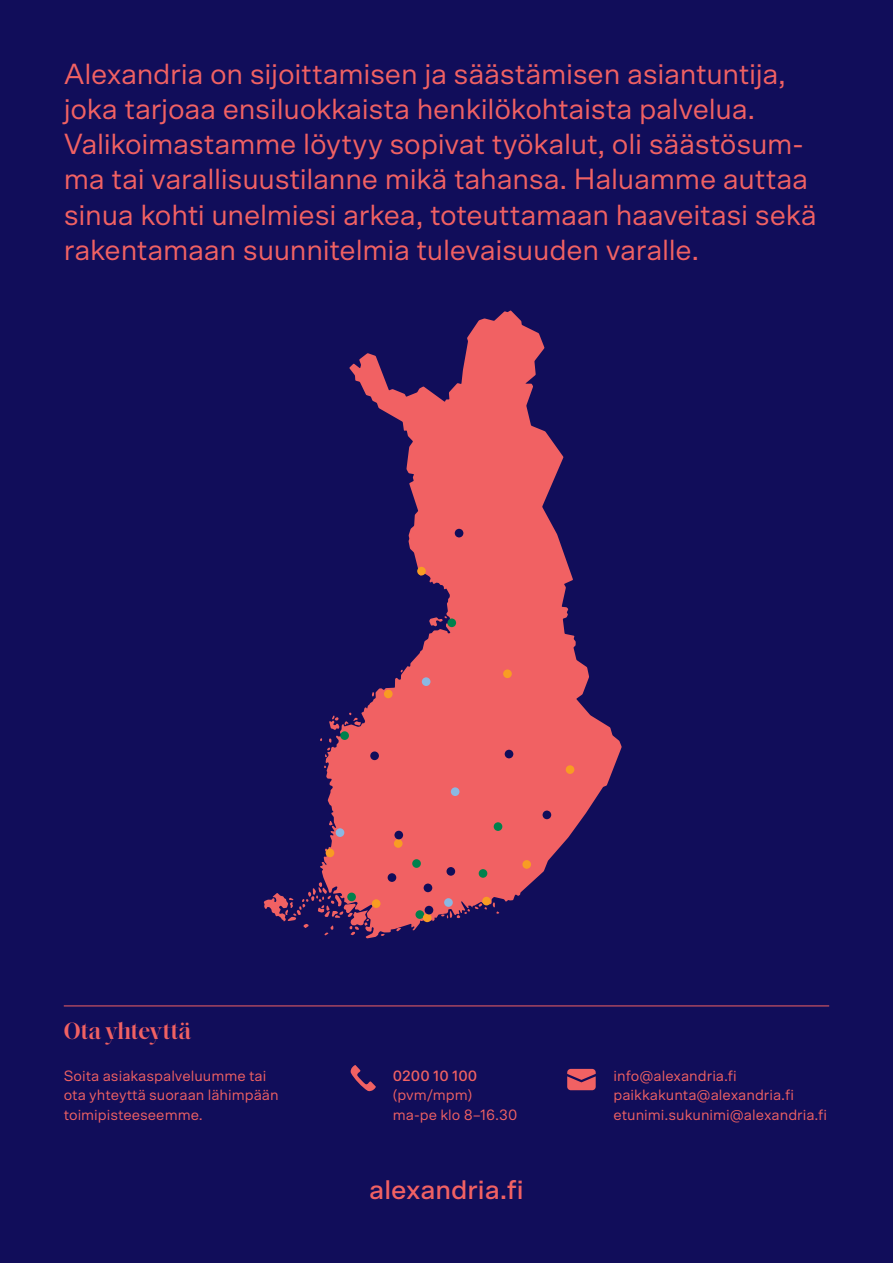
<style>
.page{position:relative;width:893px;height:1263px;background:#110d5a}
.page>*{position:absolute;margin:0;border:0;box-sizing:border-box;transform-origin:0 0}
.t1{font:29.25px/35.1px "Scto Grotesk A";letter-spacing:-.01em;color:#f16163}
.t2{font:500 27px "Scto Grotesk A";color:#f16163}
.t3{font:600 24px "Saol Display";letter-spacing:.005em;color:#f16163}
.t4{font:15px/19.5px "Scto Grotesk A";color:#f16163}
.t5{font:500 15px "Scto Grotesk A";color:#f16163}
</style>
<div class="page">
<svg style="left:320px;top:310px;width:302px;height:628px;fill:#f16163"></svg>
<svg style="left:345px;top:713px;width:16px;height:12px"></svg>
<svg style="left:329px;top:715px;width:10px;height:15px"></svg>
<svg style="left:320px;top:738px;width:11px;height:19px"></svg>
<svg style="left:429px;top:616px;width:18px;height:10px"></svg>
<svg style="left:329px;top:821px;width:4px;height:4px"></svg>
<svg style="left:396px;top:928px;width:5px;height:3px"></svg>
<svg style="left:378px;top:934px;width:7px;height:2px"></svg>
<svg style="left:441px;top:903px;width:46px;height:15px"></svg>
<svg style="left:493px;top:902px;width:6px;height:12px"></svg>
<svg style="left:264px;top:882px;width:105px;height:53px"></svg>
<div style="left:415px;top:910px;width:9px;height:9px;background:#00814d;border-radius:50%"></div>
<div style="left:347px;top:892px;width:9px;height:9px;background:#00814d;border-radius:50%"></div>
<div style="left:340px;top:731px;width:9px;height:9px;background:#00814d;border-radius:50%"></div>
<div style="left:422px;top:677px;width:8px;height:9px;background:#8bb8e2;border-radius:50%"></div>
<div style="left:423px;top:913px;width:9px;height:9px;background:#f89c23;border-radius:50%"></div>
<div style="left:425px;top:906px;width:8px;height:8px;background:#110d5a;border-radius:50%"></div>
<div style="left:444px;top:898px;width:9px;height:9px;background:#8bb8e2;border-radius:50%"></div>
<div style="left:482px;top:897px;width:9px;height:8px;background:#f89c23;border-radius:50%"></div>
<div style="left:479px;top:869px;width:8px;height:9px;background:#00814d;border-radius:50%"></div>
<div style="left:522px;top:860px;width:9px;height:9px;background:#f89c23;border-radius:50%"></div>
<div style="left:543px;top:810px;width:8px;height:9px;background:#110d5a;border-radius:50%"></div>
<div style="left:494px;top:822px;width:8px;height:9px;background:#00814d;border-radius:50%"></div>
<div style="left:446px;top:867px;width:9px;height:9px;background:#110d5a;border-radius:50%"></div>
<div style="left:394px;top:839px;width:9px;height:9px;background:#f89c23;border-radius:50%"></div>
<div style="left:372px;top:899px;width:8px;height:9px;background:#f89c23;border-radius:50%"></div>
<div style="left:394px;top:831px;width:9px;height:8px;background:#110d5a;border-radius:50%"></div>
<div style="left:424px;top:883px;width:8px;height:9px;background:#110d5a;border-radius:50%"></div>
<div style="left:566px;top:765px;width:8px;height:9px;background:#f89c23;border-radius:50%"></div>
<div style="left:505px;top:750px;width:8px;height:8px;background:#110d5a;border-radius:50%"></div>
<div style="left:503px;top:669px;width:9px;height:9px;background:#f89c23;border-radius:50%"></div>
<div style="left:384px;top:690px;width:9px;height:8px;background:#f89c23;border-radius:50%"></div>
<div style="left:370px;top:751px;width:9px;height:9px;background:#110d5a;border-radius:50%"></div>
<div style="left:447px;top:618px;width:9px;height:9px;background:#00814d;border-radius:50%"></div>
<div style="left:417px;top:567px;width:9px;height:8px;background:#f89c23;border-radius:50%"></div>
<div style="left:455px;top:529px;width:8px;height:8px;background:#110d5a;border-radius:50%"></div>
<div style="left:336px;top:828px;width:8px;height:9px;background:#8bb8e2;border-radius:50%"></div>
<div style="left:326px;top:849px;width:8px;height:8px;background:#f89c23;border-radius:50%"></div>
<div style="left:451px;top:787px;width:8px;height:9px;background:#8bb8e2;border-radius:50%"></div>
<div style="left:412px;top:859px;width:9px;height:9px;background:#00814d;border-radius:50%"></div>
<div style="left:388px;top:873px;width:8px;height:9px;background:#110d5a;border-radius:50%"></div>
<svg style="left:350px;top:1065px;width:26px;height:27px"></svg>
<svg style="left:567px;top:1069px;width:29px;height:21px"></svg>
<hr style="left:64px;top:1005px;width:765px;height:1px;background:#f16163">
<p class="t1" style="left:64px;top:56px;width:754px">Alexandria on sijoittamisen ja säästämisen asiantuntija, joka tarjoaa ensiluokkaista henkilökohtaista palvelua.<br>Valikoimastamme löytyy sopivat työkalut, oli säästösum&shy;ma tai varallisuustilanne mikä tahansa. Haluamme auttaa sinua kohti unelmiesi arkea, toteuttamaan haaveitasi sekä rakentamaan suunnitelmia tulevaisuuden varalle.</p>
<p class="t3" style="left:64px;top:1013px;width:129px">Ota yhteyttä</p>
<p class="t4" style="left:64px;top:1065px;width:216px">Soita asiakaspalveluumme tai ota yhteyttä suoraan lähimpään toimipisteeseemme.</p>
<p class="t5" style="left:393px;top:1066px;width:86px">0200 10 100</p>
<p class="t4" style="left:393px;top:1085px;width:126px">(pvm/mpm) ma-pe klo 8–16.30</p>
<p class="t2" style="left:369px;top:1174px;width:156px">alexandria.fi</p>
<p class="t4" style="left:613px;top:1065px;width:215px">info@alexandria.fi paikkakunta@alexandria.fi etunimi.sukunimi@alexandria.fi</p>
</div>
